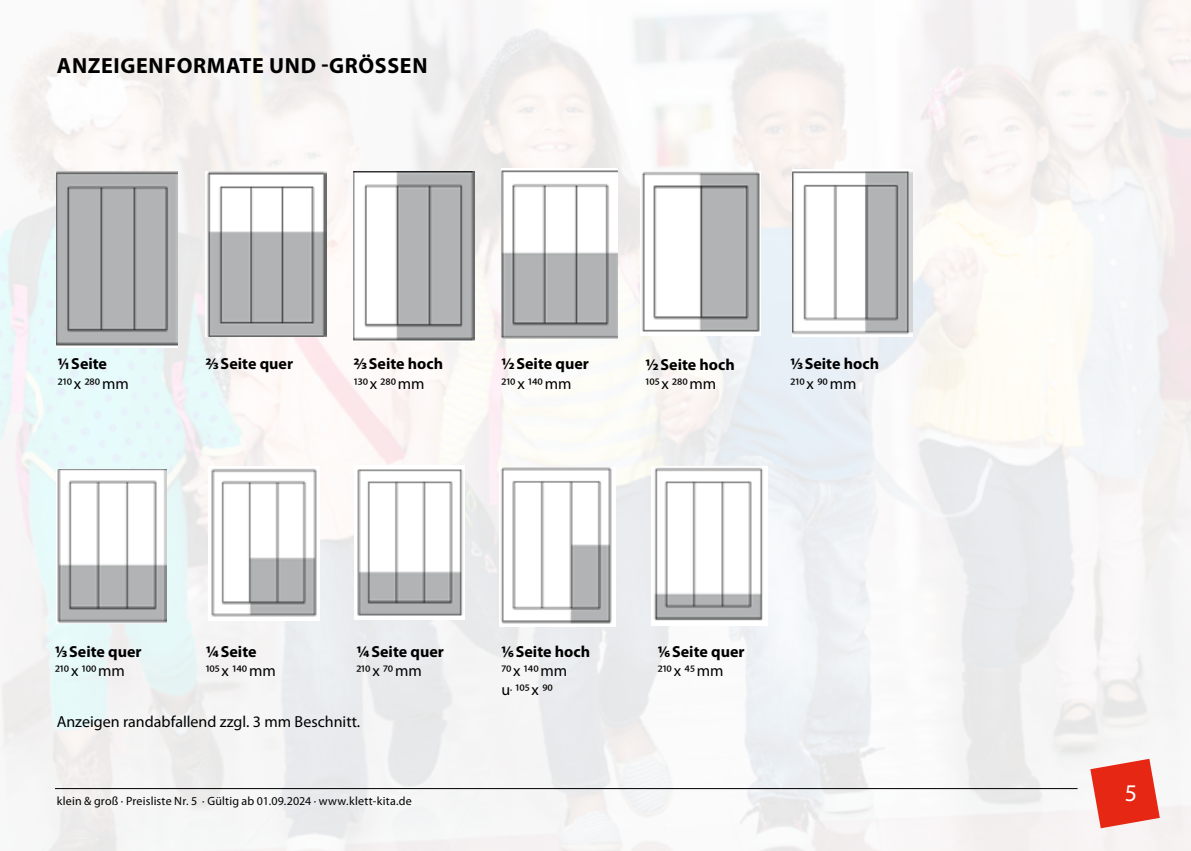
<style>
.page{position:relative;width:1191px;height:851px;background:#fff}
.page>*{position:absolute;margin:0;border:0;box-sizing:border-box;transform-origin:0 0}
.t1{font:24px "Myriad Pro";color:#fff}
.t2{font:700 22px "Myriad Pro";letter-spacing:.03em;color:#000}
.t3{font:16px/19.2px "Myriad Pro";color:#000}
.t4{font:700 16px "Myriad Pro";color:#000}
.t5{font:12px "Myriad Pro";letter-spacing:.02em;color:#000}
</style>
<div class="page">
<img style="left:0;top:0;width:1191px;height:850px">
<svg style="left:1090px;top:758px;width:69px;height:70px"></svg>
<hr style="left:55px;top:788px;width:1022px;height:1px;background:#000">
<img style="left:57px;top:171px;width:120px;height:177px">
<img style="left:206px;top:171px;width:120px;height:166px">
<img style="left:354px;top:171px;width:120px;height:171px">
<img style="left:501px;top:168px;width:116px;height:171px">
<img style="left:640px;top:171px;width:120px;height:164px">
<img style="left:792px;top:169px;width:120px;height:168px">
<img style="left:57px;top:469px;width:110px;height:154px">
<img style="left:209px;top:466px;width:110px;height:155px">
<img style="left:354px;top:465px;width:110px;height:154px">
<img style="left:499px;top:467px;width:117px;height:159px">
<img style="left:651px;top:466px;width:116px;height:159px">
<h2 class="t2" style="left:57px;top:51px;width:372px">ANZEIGENFORMATE UND -GRÖSSEN</h2>
<p class="t4" style="left:58px;top:353px;width:51px">1/1 Seite</p>
<p class="t3" style="left:58px;top:373px;width:72px">210 x 280 mm</p>
<p class="t4" style="left:206px;top:353px;width:89px">2/3 Seite quer</p>
<p class="t4" style="left:354px;top:353px;width:91px">2/3 Seite hoch</p>
<p class="t3" style="left:354px;top:373px;width:72px">130 x 280 mm</p>
<p class="t4" style="left:501px;top:353px;width:89px">1/2 Seite quer</p>
<p class="t3" style="left:501px;top:373px;width:72px">210 x 140 mm</p>
<p class="t4" style="left:645px;top:354px;width:91px">1/2 Seite hoch</p>
<p class="t3" style="left:645px;top:374px;width:72px">105 x 280 mm</p>
<p class="t4" style="left:790px;top:353px;width:90px">1/3 Seite hoch</p>
<p class="t3" style="left:790px;top:373px;width:67px">210 x 90 mm</p>
<p class="t4" style="left:55px;top:641px;width:88px">1/3 Seite quer</p>
<p class="t3" style="left:55px;top:660px;width:71px">210 x 100 mm</p>
<p class="t4" style="left:206px;top:641px;width:52px">1/4 Seite</p>
<p class="t3" style="left:206px;top:660px;width:72px">105 x 140 mm</p>
<p class="t4" style="left:356px;top:641px;width:89px">1/4 Seite quer</p>
<p class="t3" style="left:356px;top:660px;width:67px">210 x 70 mm</p>
<p class="t3" style="left:57px;top:712px;width:305px">Anzeigen randabfallend zzgl. 3 mm Beschnitt.</p>
<p class="t5" style="left:57px;top:793px;width:356px">klein &amp; groß · Preisliste Nr. 5 · Gültig ab 01.09.2024 · www.klett-kita.de</p>
<p class="t4" style="left:501px;top:641px;width:90px">1/6 Seite hoch</p>
<p class="t3" style="left:501px;top:660px;width:67px">70 x 140 mm u. 105 x 90</p>
<p class="t4" style="left:657px;top:641px;width:88px">1/6 Seite quer</p>
<p class="t3" style="left:657px;top:660px;width:67px">210 x 45 mm</p>
<h1 class="t1" style="left:1124px;top:778px;width:14px">5</h1>
</div>
